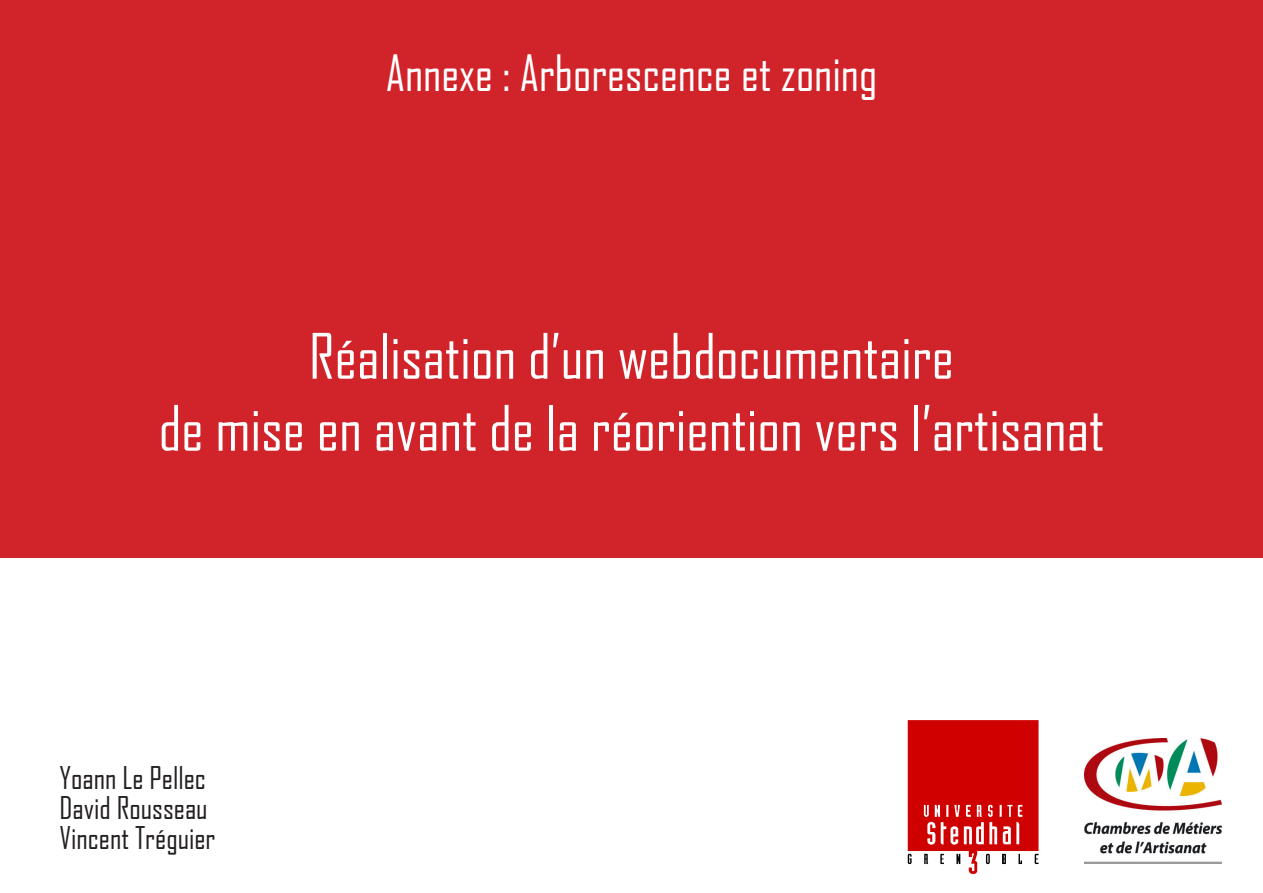
<style>
.page{position:relative;width:1263px;height:893px;background:#fff}
.page>*{position:absolute;margin:0;border:0;box-sizing:border-box;transform-origin:0 0}
.t1{font:60px/72px "Agency FB";color:#fff;text-align:center}
.t2{font:48px "Agency FB";color:#fff}
.t3{font:30px/30px "Agency FB";color:#231f20}
</style>
<div class="page">
<div style="left:0;top:0;width:1263px;height:557px;background:#d1232a"></div>
<img style="left:1084px;top:739px;width:137px;height:125px">
<img style="left:907px;top:720px;width:132px;height:154px">
<p class="t2" style="left:386px;top:43px;width:493px">Annexe : Arborescence et zoning</p>
<p class="t1" style="left:159px;top:319px;width:947px">Réalisation d’un webdocumentaire<br>de mise en avant de la réoriention vers l’artisanat</p>
<p class="t3" style="left:60px;top:762px;width:157px">Yoann Le Pellec<br>David Rousseau<br>Vincent Tréguier</p>
</div>
